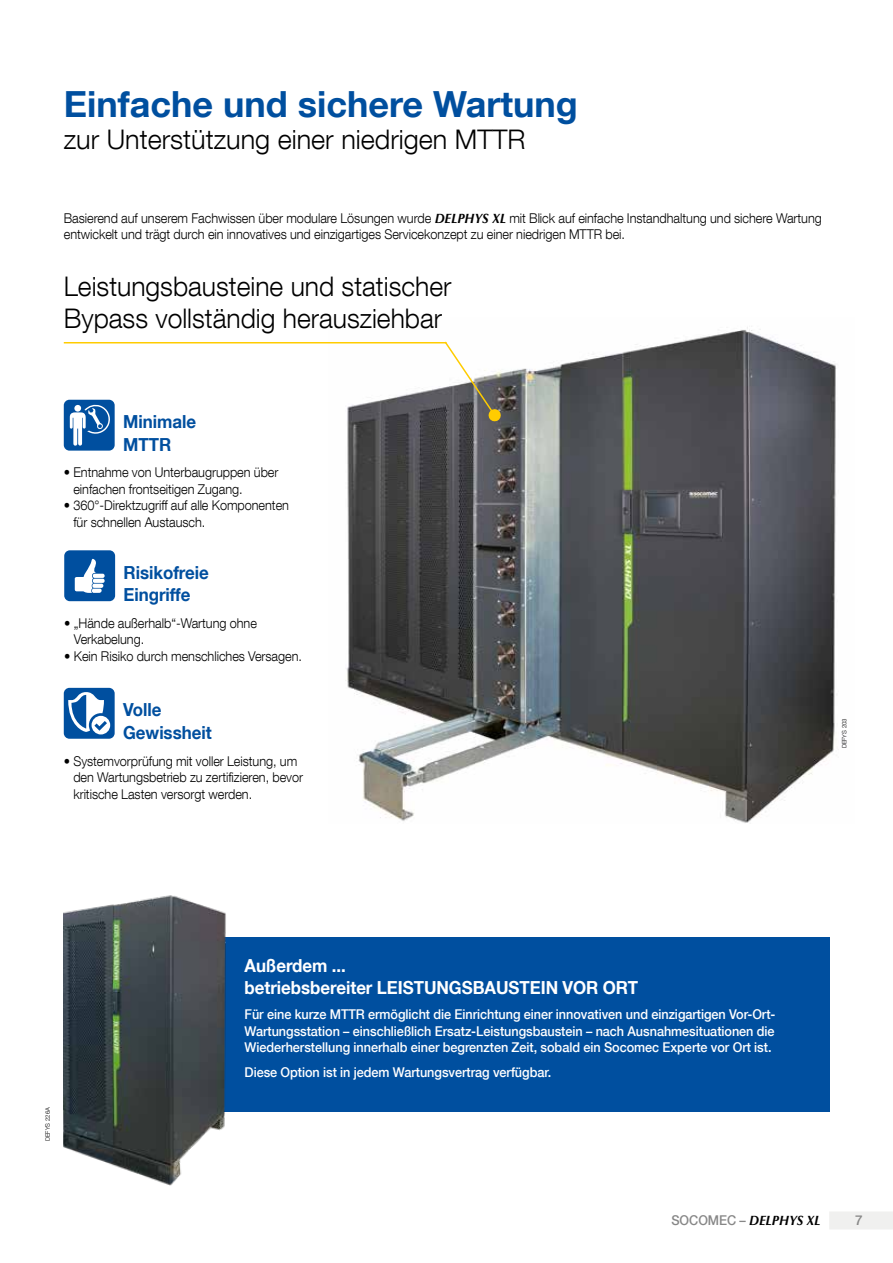
<style>
.page{position:relative;width:893px;height:1263px;background:#fff}
.page>*{position:absolute;margin:0;border:0;box-sizing:border-box;transform-origin:0 0}
.t1{font:700 36px "Helvetica Neue LT Com";color:#004f9f}
.t2{font:300 27px/31.5px "Helvetica Neue LT Com";color:#000}
.t3{font:700 18px/22.5px "Helvetica Neue LT Com";letter-spacing:-.005em;color:#fff;scale:.94 1}
.t4{font:700 18px/22.5px "Helvetica Neue LT Com";letter-spacing:-.005em;color:#004f9f;scale:.94 1}
.t5{font:300 13.5px/16.5px "Helvetica Neue LT Com";letter-spacing:-.005em;color:#000;scale:.94 1}
.t6{font:500 13.5px/16.5px "Helvetica Neue LT Com";letter-spacing:-.005em;color:#fff;text-align:justify;scale:.94 1}
.t7{font:italic 700 13.5px "Optima LT Std";letter-spacing:-.005em;color:#000;scale:.94 1}
.t8{font:500 13.5px "Helvetica Neue LT Com";color:#878787}
.t9{font:300 6px "Helvetica Neue LT Com";color:#000}
.s1{font-family:"Optima LT Std";font-weight:700;font-style:italic}
.s2{font-family:"Helvetica Neue LT Com";font-weight:500;font-style:normal;color:#878787}
</style>
<div class="page">
<div style="left:829px;top:1211px;width:64px;height:18px;background:#f0f0ef"></div>
<div style="left:222px;top:938px;width:607px;height:174px;background:#004f9f"></div>
<div style="left:64px;top:550px;width:51px;height:51px;background:#004f9f;border-radius:6px"></div>
<svg style="left:75px;top:559px;width:30px;height:34px"></svg>
<div style="left:64px;top:400px;width:51px;height:51px;background:#004f9f;border-radius:6px"></div>
<svg style="left:70px;top:404px;width:40px;height:42px"></svg>
<div style="left:64px;top:688px;width:51px;height:51px;background:#004f9f;border-radius:6px"></div>
<svg style="left:68px;top:692px;width:42px;height:42px"></svg>
<img style="left:329px;top:327px;width:507px;height:496px">
<img style="left:63px;top:895px;width:169px;height:291px">
<hr style="left:64px;top:342px;width:382px;height:1px;background:#fc0">
<svg style="left:443px;top:340px;width:59px;height:82px"></svg>
<h1 class="t1" style="left:64px;top:82px;width:516px">Einfache und sichere Wartung</h1>
<h2 class="t2" style="left:64px;top:123px;width:463px">zur Unterstützung einer niedrigen MTTR</h2>
<p class="t5" style="left:64px;top:209px;width:808px">Basierend auf unserem Fachwissen über modulare Lösungen wurde <span class="s1">DELPHYS XL</span> mit Blick auf einfache Instandhaltung und sichere Wartung entwickelt und trägt durch ein innovatives und einzigartiges Servicekonzept zu einer niedrigen MTTR bei.</p>
<h2 class="t2" style="left:64px;top:270px;width:389px">Leistungsbausteine und statischer<br>Bypass vollständig herausziehbar</h2>
<h3 class="t4" style="left:123px;top:410px;width:79px">Minimale<br>MTTR</h3>
<p class="t5" style="left:73px;top:464px;width:220px;text-indent:-10px">• Entnahme von Unterbaugruppen über einfachen frontseitigen Zugang.</p>
<p class="t5" style="left:73px;top:497px;width:231px;text-indent:-10px">• 360°-Direktzugriff auf alle Komponenten für schnellen Austausch.</p>
<h3 class="t4" style="left:124px;top:561px;width:92px">Risikofreie<br>Eingriffe</h3>
<p class="t5" style="left:74px;top:615px;width:196px;text-indent:-10px">• „Hände außerhalb“-Wartung ohne<br>Verkabelung.</p>
<p class="t5" style="left:64px;top:648px;width:254px">• Kein Risiko durch menschliches Versagen.</p>
<h3 class="t4" style="left:123px;top:698px;width:96px">Volle<br>Gewissheit</h3>
<p class="t5" style="left:73px;top:752px;width:246px;text-indent:-10px">• Systemvorprüfung mit voller Leistung, um den Wartungsbetrieb zu zertifizieren, bevor kritische Lasten versorgt werden.</p>
<p class="t9" style="left:841px;top:748px;width:32px;rotate:-90deg">DEFYS 203</p>
<p class="t9" style="left:44px;top:1141px;width:36px;rotate:-90deg">DEFYS 226A</p>
<h3 class="t3" style="left:245px;top:953px;width:420px">Außerdem ...<br>betriebsbereiter LEISTUNGSBAUSTEIN VOR ORT</h3>
<p class="t6" style="left:245px;top:1006px;width:566px">Für eine kurze MTTR ermöglicht die Einrichtung einer innovativen und einzigartigen Vor-Ort-Wartungsstation – einschließlich Ersatz-Leistungsbaustein – nach Ausnahmesituationen die Wiederherstellung innerhalb einer begrenzten Zeit, sobald ein Socomec Experte vor Ort ist.</p>
<p class="t6" style="left:245px;top:1064px;width:328px">Diese Option ist in jedem Wartungsvertrag verfügbar.</p>
<p class="t7" style="left:671px;top:1213px;width:160px"><span class="s2">SOCOMEC –</span> DELPHYS XL</p>
<p class="t8" style="left:855px;top:1212px;width:9px">7</p>
</div>
